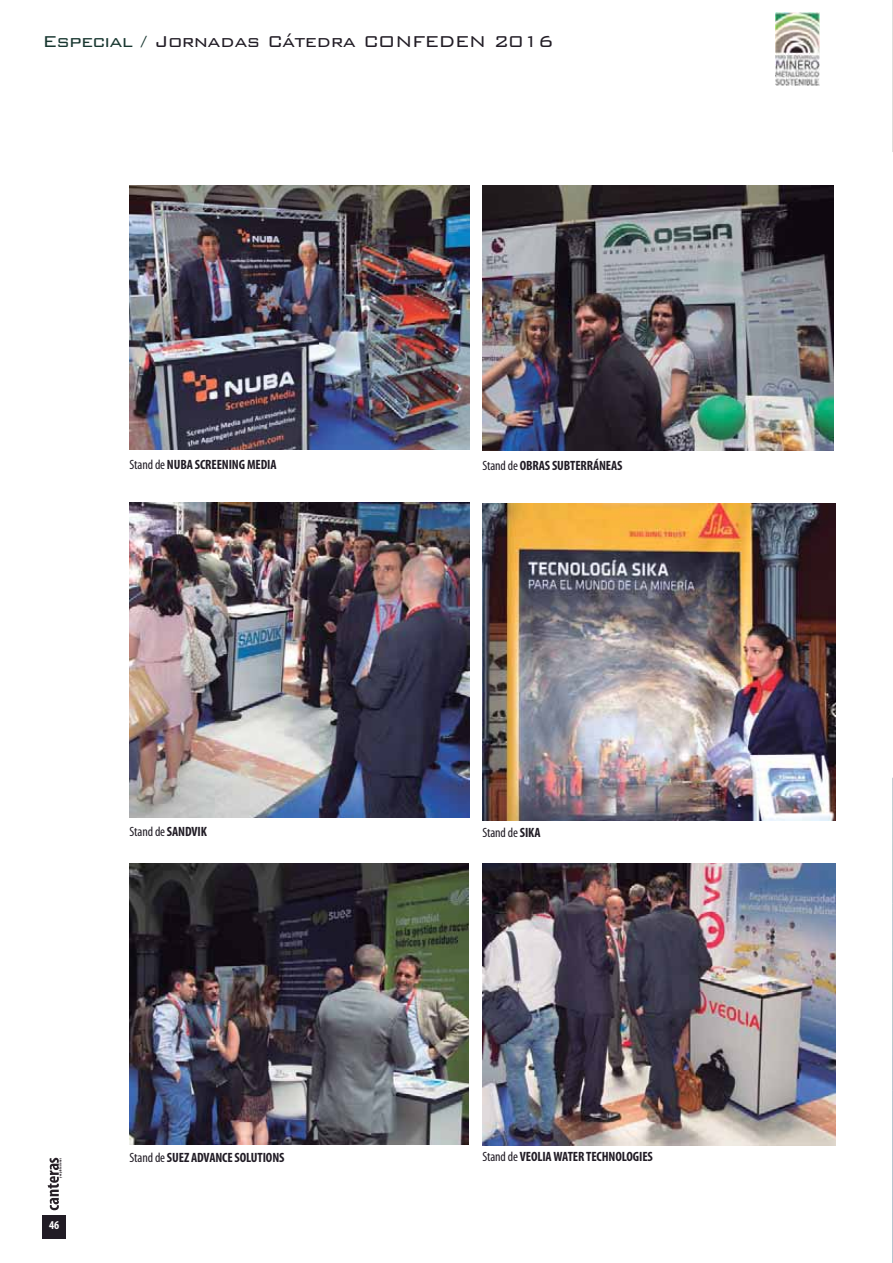
<style>
.page{position:relative;width:893px;height:1263px;background:#fff}
.page>*{position:absolute;margin:0;border:0;box-sizing:border-box;transform-origin:0 0}
.t1{font:300 21px "Bank Gothic";letter-spacing:-.035em;color:#211c25}
.t2{font:700 condensed 13.5px "Myriad";letter-spacing:-.01em;color:#211c25}
.t3{font:condensed 13.5px "Myriad";letter-spacing:-.01em;color:#211c25}
.t4{font:700 condensed 12px "Myriad";color:#fff}
.t5{font:700 condensed 3.45px "Myriad";letter-spacing:.045em;color:#261f26}
.s1{color:#183730}
.s2{font-weight:400}
.s3{font-weight:700}
</style>
<div class="page">
<div style="left:43px;top:1216px;width:23px;height:23px;background:#211c25"></div>
<svg style="left:48px;top:1158px;width:11px;height:52px"></svg>
<img style="left:775px;top:13px;width:44px;height:72px">
<img style="left:892px;top:0;width:1px;height:152px">
<img style="left:892px;top:778px;width:1px;height:485px">
<img style="left:130px;top:185px;width:340px;height:265px">
<img style="left:482px;top:185px;width:352px;height:265px">
<img style="left:130px;top:503px;width:340px;height:315px">
<img style="left:482px;top:503px;width:353px;height:318px">
<img style="left:130px;top:863px;width:339px;height:282px">
<img style="left:482px;top:863px;width:353px;height:282px">
<h1 class="t1" style="left:43px;top:28px;width:513px"><span class="s1">Especial /</span> Jornadas Cátedra CONFEDEN 2016</h1>
<p class="t2" style="left:130px;top:460px;width:149px"><span class="s2">Stand de</span> NUBA SCREENING MEDIA</p>
<p class="t2" style="left:482px;top:461px;width:142px"><span class="s2">Stand de</span> OBRAS SUBTERRÁNEAS</p>
<p class="t3" style="left:130px;top:827px;width:79px">Stand de <span class="s3">SANDVIK</span></p>
<p class="t3" style="left:482px;top:827px;width:60px">Stand de <span class="s3">SIKA</span></p>
<p class="t5" style="left:59px;top:1178px;width:22px;rotate:-90deg">y explotaciones</p>
<p class="t4" style="left:49px;top:1221px;width:12px">46</p>
<p class="t2" style="left:130px;top:1153px;width:156px"><span class="s2">Stand de</span> SUEZ ADVANCE SOLUTIONS</p>
<p class="t2" style="left:482px;top:1152px;width:172px"><span class="s2">Stand de</span> VEOLIA WATER TECHNOLOGIES</p>
</div>
